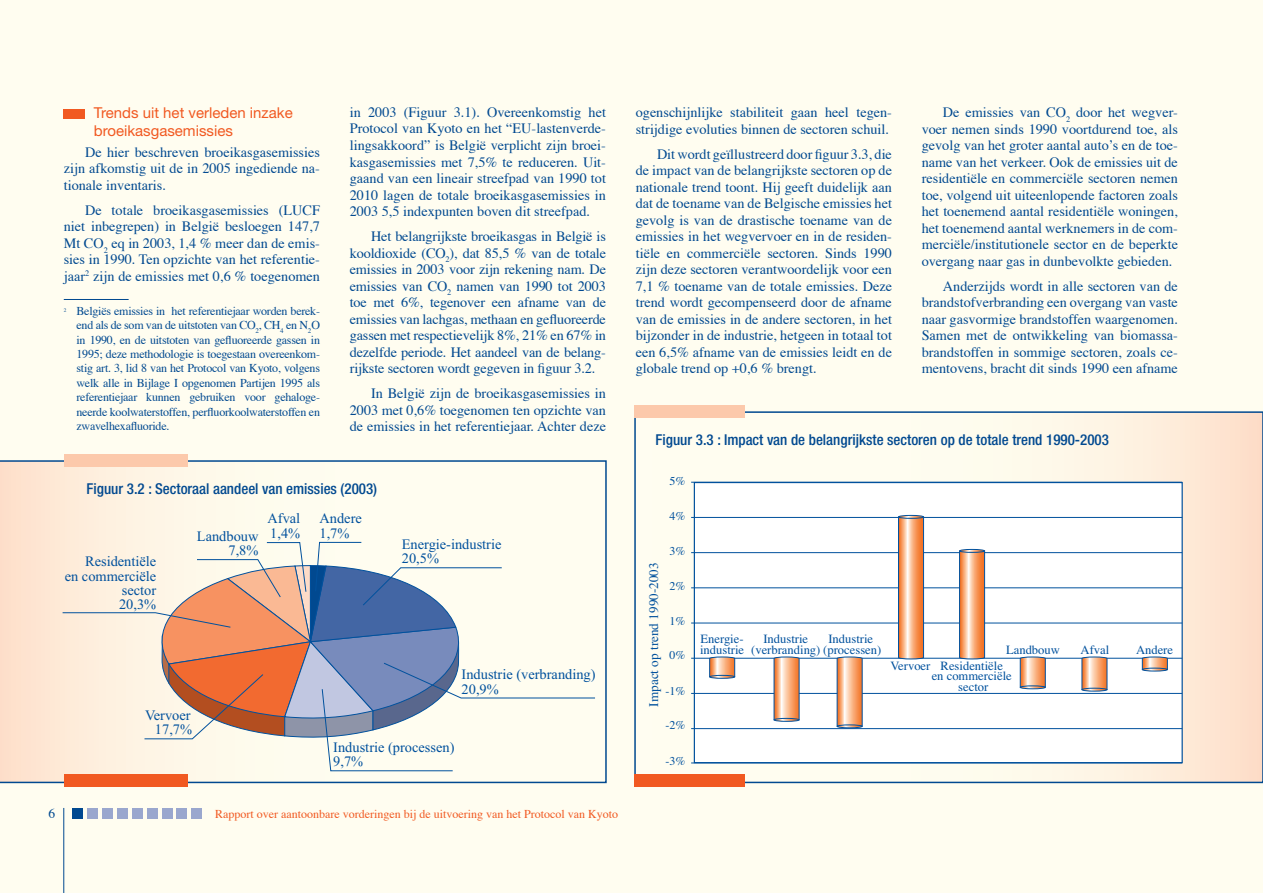
<style>
.page{position:relative;width:1263px;height:893px;background:#fffdf0}
.page>*{position:absolute;margin:0;border:0;box-sizing:border-box;transform-origin:0 0}
.t1{font:500 condensed 15px "Helvetica Neue";color:#014990}
.t2{font:15px/18px "Helvetica Neue";color:#f15921}
.t3{font:14.4px/14.4px "Times New Roman";color:#01519d}
.t4{font:14.25px/16.5px "Times";color:#014990;text-align:justify}
.t5{font:13.5px "Times";color:#014990}
.t6{font:13.2px "Times";color:#01519d}
.t7{font:12.6px/10.8px "Times";color:#01519d}
.t8{font:12px/14.4px "Times";letter-spacing:-.02em;color:#014990;text-align:justify}
.t9{font:12px "Times";color:#f15921}
.t10{font:12px "Times";color:#01519d}
.t11{font:5.25px "Times";color:#014990}
</style>
<div class="page">
<hr style="left:63px;top:808px;width:1px;height:85px;background:#014990">
<div style="left:72px;top:808px;width:11px;height:11px;background:#014990"></div>
<div style="left:87px;top:808px;width:11px;height:11px;background:#9aa7ce"></div>
<div style="left:102px;top:808px;width:11px;height:11px;background:#9aa7ce"></div>
<div style="left:117px;top:808px;width:11px;height:11px;background:#9aa7ce"></div>
<div style="left:132px;top:808px;width:11px;height:11px;background:#9aa7ce"></div>
<div style="left:147px;top:808px;width:11px;height:11px;background:#9aa7ce"></div>
<div style="left:162px;top:808px;width:10px;height:11px;background:#9aa7ce"></div>
<div style="left:177px;top:808px;width:10px;height:11px;background:#9aa7ce"></div>
<div style="left:192px;top:808px;width:10px;height:11px;background:#9aa7ce"></div>
<div style="left:64px;top:109px;width:21px;height:9px;background:#f15921"></div>
<svg style="left:691px;top:414px;width:569px;height:366px"></svg>
<div style="left:634px;top:411px;width:629px;height:372px;border:2px solid #014990"></div>
<div style="left:634px;top:405px;width:111px;height:13px;background:#fcc9ab"></div>
<div style="left:634px;top:774px;width:111px;height:13px;background:#f15921"></div>
<hr style="left:64px;top:299px;width:65px;height:1px;background:#014990">
<svg style="left:0;top:460px;width:607px;height:323px"></svg>
<div style="left:65px;top:454px;width:123px;height:13px;background:#fcc9ab"></div>
<div style="left:65px;top:774px;width:123px;height:13px;background:#f15921"></div>
<svg style="left:63px;top:542px;width:533px;height:229px"></svg>
<div style="left:694px;top:482px;width:488px;height:281px;background:#fff"></div>
<hr style="left:691px;top:517px;width:491px;height:1px;background:#01519d">
<hr style="left:691px;top:552px;width:491px;height:1px;background:#01519d">
<hr style="left:691px;top:587px;width:491px;height:1px;background:#01519d">
<hr style="left:691px;top:623px;width:491px;height:1px;background:#01519d">
<hr style="left:691px;top:658px;width:491px;height:1px;background:#01519d">
<hr style="left:691px;top:693px;width:491px;height:1px;background:#01519d">
<hr style="left:691px;top:728px;width:491px;height:1px;background:#01519d">
<svg style="left:898px;top:518px;width:26px;height:142px;background:#e4a27a"></svg>
<hr style="left:898px;top:515px;width:25px;height:3px;background:#759ec5;border-radius:50%">
<div style="left:898px;top:515px;width:26px;height:4px;border:1px solid #01519d;border-radius:50%"></div>
<svg style="left:959px;top:552px;width:26px;height:108px;background:#e4a27a"></svg>
<hr style="left:959px;top:549px;width:25px;height:3px;background:#7ba3c9;border-radius:50%">
<div style="left:959px;top:549px;width:26px;height:4px;border:1px solid #01519d;border-radius:50%"></div>
<svg style="left:709px;top:656px;width:26px;height:20px"></svg>
<hr style="left:710px;top:675px;width:25px;height:3px;background:#5f6476;border-radius:50%">
<div style="left:709px;top:675px;width:26px;height:4px;border:1px solid #01519d;border-radius:50%"></div>
<svg style="left:1142px;top:656px;width:26px;height:13px"></svg>
<div style="left:1142px;top:668px;width:26px;height:3px;border:1px solid #01519d;border-radius:50%"></div>
<svg style="left:1019px;top:656px;width:27px;height:32px"></svg>
<hr style="left:1020px;top:686px;width:25px;height:3px;background:#366ea6;border-radius:50%">
<div style="left:1020px;top:685px;width:26px;height:4px;border:1px solid #01519d;border-radius:50%"></div>
<svg style="left:1081px;top:656px;width:27px;height:34px"></svg>
<div style="left:1082px;top:688px;width:25px;height:3px;border:1px solid #01519d;border-radius:50%"></div>
<svg style="left:773px;top:656px;width:27px;height:64px;background:#e2ab89"></svg>
<hr style="left:774px;top:718px;width:25px;height:3px;background:#5f6980;border-radius:50%">
<div style="left:774px;top:718px;width:25px;height:4px;border:1px solid #01519d;border-radius:50%"></div>
<svg style="left:836px;top:656px;width:27px;height:71px;background:#e3ab89"></svg>
<hr style="left:837px;top:725px;width:25px;height:3px;background:#2765a1;border-radius:50%">
<div style="left:837px;top:724px;width:25px;height:4px;border:1px solid #01519d;border-radius:50%"></div>
<hr style="left:691px;top:482px;width:491px;height:1px;background:#01519d">
<hr style="left:691px;top:763px;width:491px;height:1px;background:#01519d">
<p class="t2" style="left:94px;top:105px;width:200px">Trends uit het verleden inzake broeikasgasemissies</p>
<p class="t4" style="left:64px;top:145px;width:258px;text-indent:21px">De hier beschreven broeikasgasemissies zijn afkomstig uit de in 2005 ingediende na&shy;tionale inventaris.</p>
<p class="t4" style="left:64px;top:203px;width:258px;text-indent:21px">De totale broeikasgasemissies (LUCF niet inbegrepen) in België besloegen 147,7<br>Mt CO<sub>2</sub> eq in 2003, 1,4 % meer dan de emis&shy;sies in 1990. Ten opzichte van het referentie&shy;jaar<sup>2</sup> zijn de emissies met 0,6 % toegenomen</p>
<p class="t11" style="left:64px;top:308px;width:4px">2</p>
<p class="t8" style="left:77px;top:305px;width:245px">Belgiës emissies in het referentiejaar worden berek&shy;end als de som van de uitstoten van CO<sub>2</sub>, CH<sub>4</sub> en N<sub>2</sub>O in 1990, en de uitstoten van gefluoreerde gassen in 1995; deze methodologie is toegestaan overeenkom&shy;stig art. 3, lid 8 van het Protocol van Kyoto, volgens welk alle in Bijlage I opgenomen Partijen 1995 als referentiejaar kunnen gebruiken voor gehaloge&shy;neerde koolwaterstoffen, perfluorkoolwaterstoffen en zwavelhexafluoride.</p>
<p class="t4" style="left:350px;top:105px;width:258px">in 2003 (Figuur 3.1). Overeenkomstig het Protocol van Kyoto en het “EU-lastenverde&shy;lingsakkoord” is België verplicht zijn broei&shy;kasgasemissies met 7,5% te reduceren. Uit&shy;gaand van een lineair streefpad van 1990 tot 2010 lagen de totale broeikasgasemissies in 2003 5,5 indexpunten boven dit streefpad.</p>
<p class="t4" style="left:350px;top:229px;width:258px;text-indent:21px">Het belangrijkste broeikasgas in België is kooldioxide (CO<sub>2</sub>), dat 85,5 % van de totale emissies in 2003 voor zijn rekening nam. De emissies van CO<sub>2</sub> namen van 1990 tot 2003 toe met 6%, tegenover een afname van de emissies van lachgas, methaan en gefluoreerde gassen met respectievelijk 8%, 21% en 67% in dezelfde periode. Het aandeel van de belang&shy;rijkste sectoren wordt gegeven in figuur 3.2.</p>
<p class="t4" style="left:350px;top:386px;width:258px;text-indent:21px">In België zijn de broeikasgasemissies in 2003 met 0,6% toegenomen ten opzichte van de emissies in het referentiejaar. Achter deze</p>
<p class="t1" style="left:87px;top:483px;width:292px">Figuur 3.2 : Sectoraal aandeel van emissies (2003)</p>
<p class="t3" style="left:65px;top:556px;width:93px;text-align:right">Residentiële<br>en commerciële sector<br>20,3%</p>
<p class="t3" style="left:197px;top:530px;width:63px;text-align:right">Landbouw<br>7,8%</p>
<p class="t3" style="left:268px;top:513px;width:34px">Afval<br>1,4%</p>
<p class="t3" style="left:319px;top:513px;width:44px">Andere<br>1,7%</p>
<p class="t3" style="left:145px;top:709px;width:49px;text-align:right">Vervoer<br>17,7%</p>
<p class="t3" style="left:402px;top:538px;width:101px">Energie-industrie<br>20,5%</p>
<p class="t3" style="left:462px;top:669px;width:135px">Industrie (verbranding)<br>20,9%</p>
<p class="t3" style="left:333px;top:741px;width:123px">Industrie (processen)<br>9,7%</p>
<p class="t5" style="left:49px;top:808px;width:8px">6</p>
<p class="t9" style="left:215px;top:809px;width:404px">Rapport over aantoonbare vorderingen bij de uitvoering van het Protocol van Kyoto</p>
<p class="t4" style="left:636px;top:105px;width:258px">ogenschijnlijke stabiliteit gaan heel tegen&shy;strijdige evoluties binnen de sectoren schuil.</p>
<p class="t4" style="left:636px;top:147px;width:258px;text-indent:21px">Dit wordt geïllustreerd door figuur 3.3, die de impact van de belangrijkste sectoren op de nationale trend toont. Hij geeft duidelijk aan dat de toename van de Belgische emissies het gevolg is van de drastische toename van de emissies in het wegvervoer en in de residen&shy;tiële en commerciële sectoren. Sinds 1990 zijn deze sectoren verantwoordelijk voor een 7,1 % toename van de totale emissies. Deze trend wordt gecompenseerd door de afname van de emissies in de andere sectoren, in het bijzonder in de industrie, hetgeen in totaal tot een 6,5% afname van de emissies leidt en de globale trend op +0,6 % brengt.</p>
<p class="t4" style="left:922px;top:105px;width:258px;text-indent:21px">De emissies van CO<sub>2</sub> door het wegver&shy;voer nemen sinds 1990 voortdurend toe, als gevolg van het groter aantal autoʼs en de toe&shy;name van het verkeer. Ook de emissies uit de residentiële en commerciële sectoren nemen toe, volgend uit uiteenlopende factoren zoals het toenemend aantal residentiële woningen, het toenemend aantal werknemers in de com&shy;merciële/institutionele sector en de beperkte overgang naar gas in dunbevolkte gebieden.</p>
<p class="t4" style="left:922px;top:279px;width:258px;text-indent:21px">Anderzijds wordt in alle sectoren van de brandstofverbranding een overgang van vaste naar gasvormige brandstoffen waargenomen.<br>Samen met de ontwikkeling van biomassa&shy;brandstoffen in sommige sectoren, zoals ce&shy;mentovens, bracht dit sinds 1990 een afname</p>
<p class="t1" style="left:655px;top:434px;width:455px">Figuur 3.3 : Impact van de belangrijkste sectoren op de totale trend 1990-2003</p>
<p class="t10" style="left:670px;top:476px;width:17px">5%</p>
<p class="t10" style="left:670px;top:511px;width:17px">4%</p>
<p class="t10" style="left:670px;top:546px;width:17px">3%</p>
<p class="t6" style="left:649px;top:706px;width:146px;rotate:-90deg">Impact op trend 1990-2003</p>
<p class="t10" style="left:670px;top:581px;width:17px">2%</p>
<p class="t10" style="left:670px;top:616px;width:17px">1%</p>
<p class="t10" style="left:670px;top:651px;width:17px">0%</p>
<p class="t10" style="left:666px;top:686px;width:21px">-1%</p>
<p class="t10" style="left:666px;top:721px;width:21px">-2%</p>
<p class="t10" style="left:666px;top:756px;width:21px">-3%</p>
<p class="t7" style="left:700px;top:635px;width:46px">Energie&shy;industrie</p>
<p class="t7" style="left:751px;top:635px;width:132px;text-indent:12px">Industrie<br>(verbranding) (processen)</p>
<p class="t7" style="left:828px;top:635px;width:46px">Industrie</p>
<p class="t7" style="left:1006px;top:645px;width:55px">Landbouw</p>
<p class="t7" style="left:1080px;top:645px;width:30px">Afval</p>
<p class="t7" style="left:890px;top:661px;width:114px">Vervoer Residentiële</p>
<p class="t7" style="left:932px;top:672px;width:82px">en commerciële</p>
<p class="t7" style="left:958px;top:683px;width:32px">sector</p>
<p class="t7" style="left:1136px;top:645px;width:39px">Andere</p>
</div>
